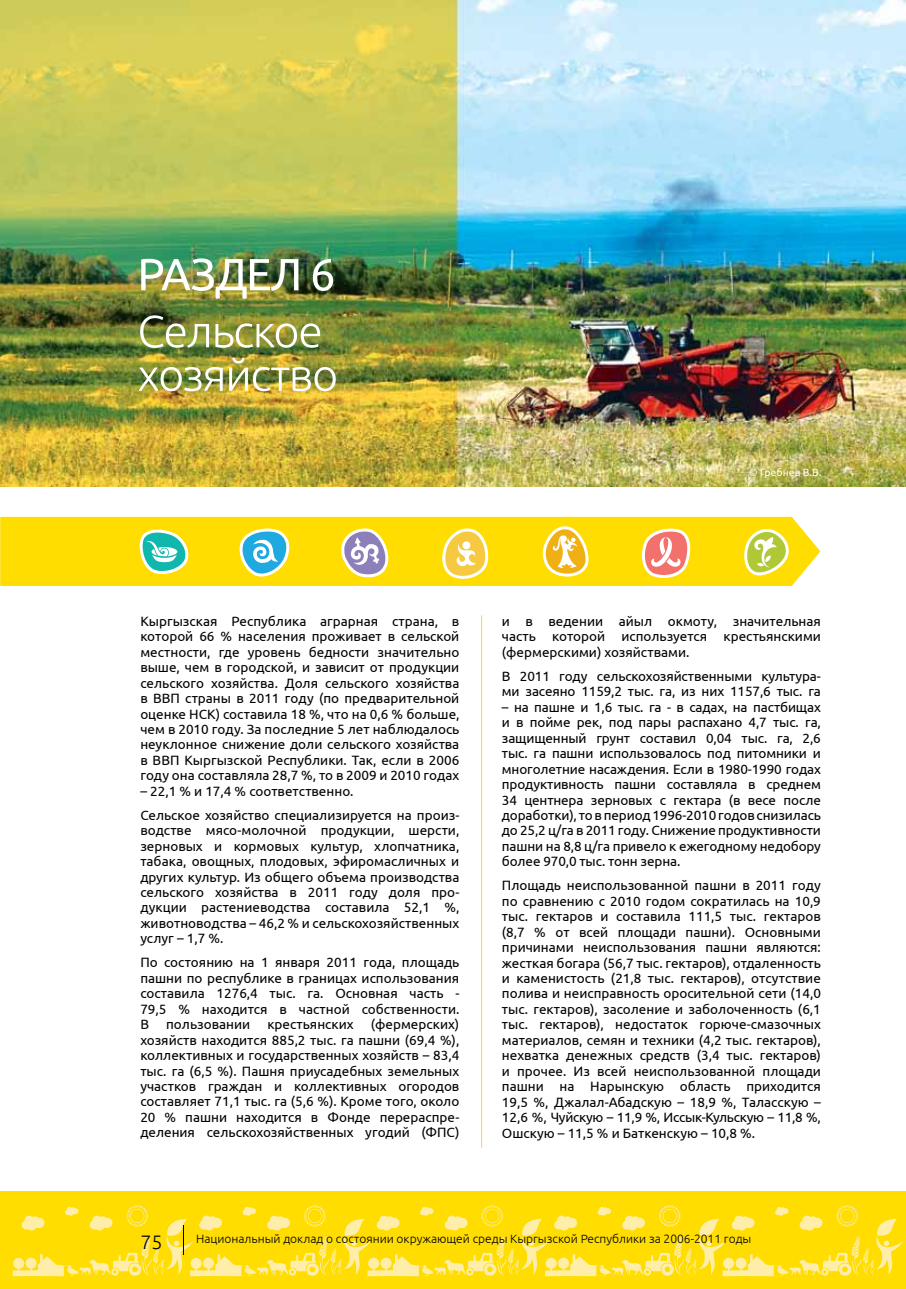
<style>
.page{position:relative;width:906px;height:1289px;background:#fff}
.page>*{position:absolute;margin:0;border:0;box-sizing:border-box;transform-origin:0 0}
.t1{font:300 19.5px "Ubuntu";color:#000}
.t2{font:13.5px/15.5px "Ubuntu";color:#000;text-align:justify}
.t3{font:300 12px "Ubuntu";color:#000}
.t4{font:10.5px "Ubuntu";color:#fff}
</style>
<div class="page">
<div style="left:0;top:1191px;width:906px;height:97px;background:#fd0"></div>
<svg style="left:13px;top:1205px;width:890px;height:71px"></svg>
<hr style="left:183px;top:1224px;width:1px;height:30px;background:#000">
<img style="left:0;top:0;width:906px;height:486px">
<hr style="left:481px;top:615px;width:1px;height:532px;background:#fd0">
<img style="left:140px;top:315px;width:69px;height:33px">
<svg style="left:215px;top:323px;width:105px;height:25px"></svg>
<img style="left:139px;top:367px;width:84px;height:24px">
<img style="left:229px;top:357px;width:107px;height:34px">
<img style="left:141px;top:258px;width:157px;height:40px">
<svg style="left:313px;top:259px;width:20px;height:32px"></svg>
<div style="left:0;top:517px;width:820px;height:69px;background:#fd0"></div>
<svg style="left:139px;top:529px;width:52px;height:45px"></svg>
<svg style="left:236px;top:528px;width:54px;height:48px"></svg>
<svg style="left:341px;top:528px;width:48px;height:49px"></svg>
<svg style="left:440px;top:528px;width:49px;height:51px"></svg>
<svg style="left:639px;top:528px;width:54px;height:50px"></svg>
<svg style="left:742px;top:529px;width:47px;height:46px"></svg>
<svg style="left:542px;top:526px;width:49px;height:50px"></svg>
<p class="t4" style="left:749px;top:466px;width:74px">© Гребнев В.В.</p>
<p class="t2" style="left:140px;top:613px;width:320px">Кыргызская Республика аграрная страна, в которой 66 % населения проживает в сельской местности, где уровень бедности значительно выше, чем в городской, и зависит от продукции сельского хозяйства. Доля сельского хозяйства в ВВП страны в 2011 году (по предварительной оценке НСК) составила 18 %, что на 0,6 % больше, чем в 2010 году. За последние 5 лет наблюдалось неуклонное снижение доли сельского хозяйства в ВВП Кыргызской Республики. Так, если в 2006 году она составляла 28,7 %, то в 2009 и 2010 годах</p>
<p class="t2" style="left:140px;top:778px;width:320px;line-height:24px">– 22,1 % и 17,4 % соответственно.<br>Сельское хозяйство специализируется на произ-</p>
<p class="t2" style="left:140px;top:822px;width:320px">водстве мясо-молочной продукции, шерсти, зерновых и кормовых культур, хлопчатника, табака, овощных, плодовых, эфиромасличных и других культур. Из общего объема производства сельского хозяйства в 2011 году доля про&shy;дукции растениеводства составила 52,1 %, животноводства – 46,2 % и сельскохозяйственных услуг – 1,7 %.</p>
<p class="t2" style="left:140px;top:954px;width:320px">По состоянию на 1 января 2011 года, площадь пашни по республике в границах использования составила 1276,4 тыс. га. Основная часть - 79,5 % находится в частной собственности.<br>В</p>
<p class="t2" style="left:140px;top:1016px;width:320px;text-indent:230px">(фермерских) хозяйств находится 885,2 тыс. га пашни (69,4 %), коллективных и государственных хозяйств – 83,4 тыс. га (6,5 %). Пашня приусадебных земельных участков граждан и коллективных огородов составляет 71,1 тыс. га (5,6 %). Кроме того, около 20 % пашни находится в Фонде перераспре&shy;деления сельскохозяйственных угодий (ФПС)</p>
<p class="t2" style="left:166px;top:1016px;width:86px">пользовании</p>
<p class="t2" style="left:267px;top:1016px;width:88px">крестьянских</p>
<p class="t2" style="left:502px;top:613px;width:320px">и в ведении айыл окмоту, значительная часть которой используется крестьянскими (фермерскими) хозяйствами.</p>
<p class="t2" style="left:502px;top:668px;width:320px">В 2011 году сельскохозяйственными культура&shy;ми засеяно 1159,2 тыс. га, из них 1157,6 тыс. га</p>
<p class="t2" style="left:502px;top:698px;width:320px">– на пашне и 1,6 тыс. га - в садах, на пастбищах и в пойме рек, под пары распахано 4,7 тыс. га, защищенный грунт составил 0,04 тыс. га, 2,6 тыс. га пашни использовалось под питомники и многолетние насаждения. Если в 1980-1990 годах продуктивность пашни составляла в среднем 34 центнера зерновых с гектара (в весе после доработки), то в период 1996-2010 годов снизилась до 25,2 ц/га в 2011 году. Снижение продуктивности пашни на 8,8 ц/га привело к ежегодному недобору более 970,0 тыс. тонн зерна.</p>
<p class="t2" style="left:502px;top:877px;width:320px">Площадь неиспользованной пашни в 2011 году по сравнению с 2010 годом сократилась на 10,9 тыс. гектаров и составила 111,5 тыс. гектаров (8,7 % от всей площади пашни). Основными причинами неиспользования пашни являются: жесткая богара (56,7 тыс. гектаров), отдаленность и каменистость (21,8 тыс. гектаров), отсутствие полива и неисправность оросительной сети (14,0 тыс. гектаров), засоление и заболоченность (6,1 тыс. гектаров), недостаток горюче-смазочных материалов, семян и техники (4,2 тыс. гектаров), нехватка денежных средств (3,4 тыс. гектаров) и прочее. Из всей неиспользованной площади пашни на Нарынскую область приходится 19,5 %, Джалал-Абадскую – 18,9 %, Таласскую – 12,6 %, Чуйскую – 11,9 %, Иссык-Кульскую – 11,8 %, Ошскую – 11,5 % и Баткенскую – 10,8 %.</p>
<h1 class="t1" style="left:140px;top:1230px;width:23px">75</h1>
<p class="t3" style="left:196px;top:1231px;width:557px">Национальный доклад о состоянии окружающей среды Кыргызской Республики за 2006-2011 годы</p>
</div>
